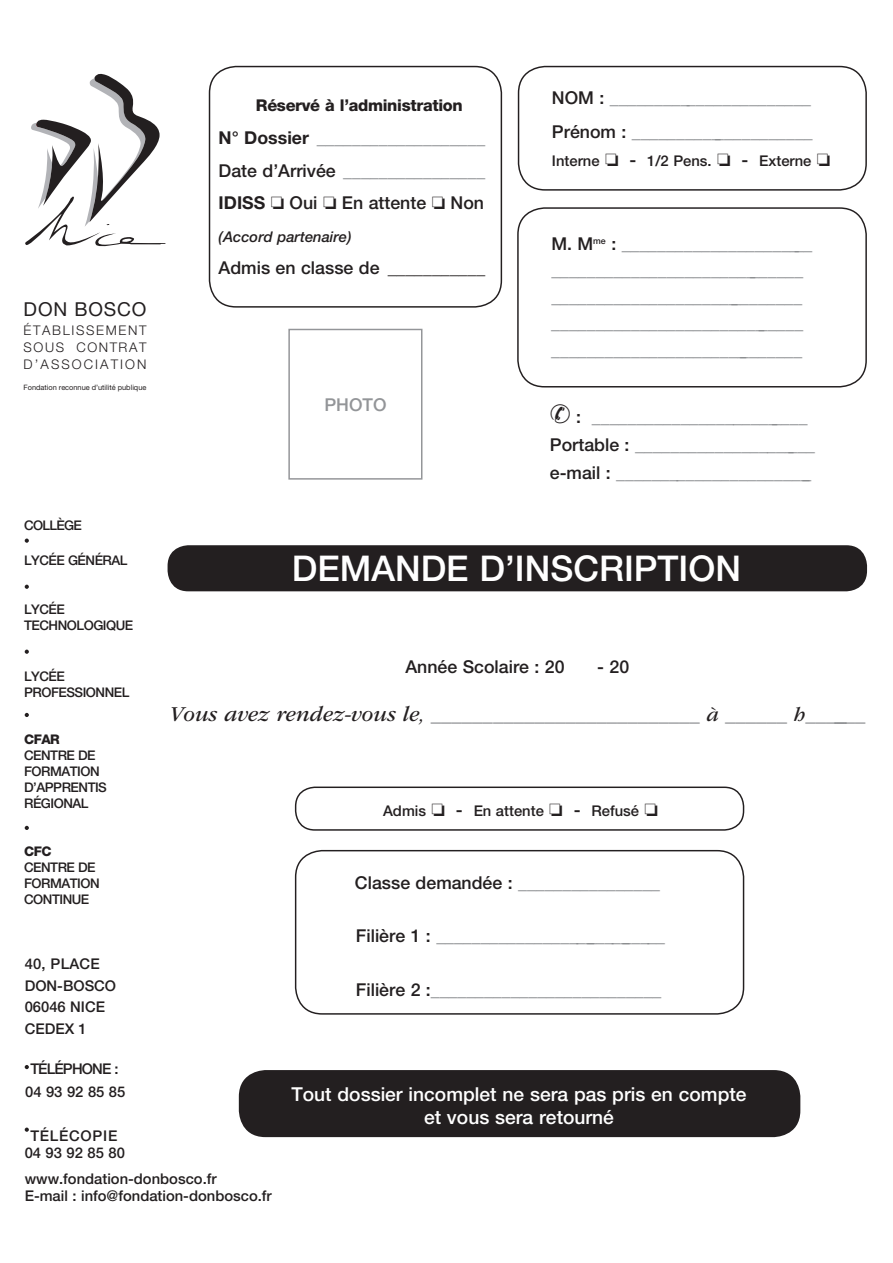
<style>
.page{position:relative;width:893px;height:1263px;background:#fff}
.page>*{position:absolute;margin:0;border:0;box-sizing:border-box;transform-origin:0 0}
.t1{font:500 35.55px "Helvetica Neue LT Std";color:#fff}
.t2{font:italic 20.7px "ITC Garamond Std";color:#808285}
.t3{font:500 19.2px/23.1px "Helvetica Neue LT Std";color:#fff;text-align:center}
.t4{font:19.2px "Helvetica Neue LT Std";letter-spacing:.045em;color:#231f20}
.t5{font:500 17.7px/26.5px "Helvetica Neue LT Std";color:#808285}
.t6{font:500 17.7px "Helvetica Neue LT Std";color:#231f20}
.t7{font:500 17.7px "Helvetica Neue LT Std";color:#939598}
.t8{font:800 16.2px "Helvetica Neue LT Std";letter-spacing:-.02em;color:#231f20}
.t9{font:500 14.85px/21.9px "Helvetica Neue LT Std";color:#231f20}
.t10{font:500 14.85px/23.7px "Helvetica Neue LT Std";letter-spacing:-.055em;color:#231f20;text-align:center}
.t11{font:500 14.85px/17.7px "Helvetica Neue LT Std";letter-spacing:.05em;color:#231f20;text-align:center}
.t12{font:italic 500 14.85px "Helvetica Neue LT Std";color:#231f20}
.t13{font:500 13.35px/15.9px "Helvetica Neue LT Std";letter-spacing:-.035em;color:#231f20}
.t14{font:300 13.35px/17px "Helvetica Neue LT Std";letter-spacing:.125em;color:#231f20;text-align:justify}
.t15{font:7.35px "Helvetica Neue LT Std";color:#231f20}
.s1{font-weight:700;color:#231f20}
.s2{color:#231f20}
.s3{font-size:17.7px}
.s4{font-weight:800}
.s5{font-size:22.2px;color:#231f20}
.s6{font-size:19.2px;color:#231f20}
</style>
<div class="page">
<svg style="left:25px;top:1065px;width:4px;height:4px"></svg>
<svg style="left:25px;top:1127px;width:4px;height:5px"></svg>
<svg style="left:25px;top:538px;width:4px;height:5px"></svg>
<svg style="left:25px;top:585px;width:4px;height:4px"></svg>
<svg style="left:25px;top:650px;width:4px;height:4px"></svg>
<svg style="left:25px;top:713px;width:4px;height:4px"></svg>
<div style="left:518px;top:66px;width:349px;height:125px;border:1px solid #231f20;border-radius:27px"></div>
<div style="left:517px;top:207px;width:350px;height:180px;border:1px solid #231f20;border-radius:27px"></div>
<div style="left:168px;top:545px;width:699px;height:46px;background:#231f20;border-radius:21px"></div>
<div style="left:239px;top:1070px;width:561px;height:67px;background:#231f20;border-radius:27px"></div>
<div style="left:288px;top:329px;width:134px;height:151px;border:1px solid #939598"></div>
<div style="left:295px;top:850px;width:449px;height:165px;border:1px solid #231f20;border-radius:27px"></div>
<div style="left:295px;top:786px;width:449px;height:45px;border:1px solid #231f20;border-radius:19px"></div>
<svg style="left:25px;top:826px;width:4px;height:4px"></svg>
<svg style="left:25px;top:74px;width:141px;height:172px"></svg>
<div style="left:209px;top:66px;width:293px;height:242px;border:1px solid #231f20;border-radius:27px"></div>
<p class="t4" style="left:24px;top:298px;width:124px">DON BOSCO</p>
<p class="t14" style="left:24px;top:322px;width:124px">ÉTABLISSEMENT SOUS CONTRAT D’ASSOCIATION</p>
<p class="t15" style="left:24px;top:383px;width:124px">Fondation reconnue d’utilité publique</p>
<p class="t8" style="left:256px;top:95px;width:208px">Réservé à l’administration</p>
<p class="t5" style="left:219px;top:121px;width:268px;line-height:32.5px;text-align:justify"><span class="s1">N° Dossier</span> ___________________ <span class="s2">Date d’Arrivée</span> ________________ <span class="s1">IDISS</span> <span class="s2">❏ Oui</span> <span class="s2">❏ En attente</span> <span class="s2">❏ Non</span></p>
<p class="t12" style="left:219px;top:228px;width:134px">(Accord partenaire)</p>
<p class="t6" style="left:219px;top:257px;width:268px">Admis en classe de ___________</p>
<p class="t7" style="left:324px;top:394px;width:64px">PHOTO</p>
<p class="t5" style="left:552px;top:80px;width:262px;line-height:34px"><span class="s2">NOM :</span> _______________________<br><span class="s2">Prénom :</span> _____________________</p>
<p class="t9" style="left:552px;top:149px;width:280px">Interne ❏ <span class="s3">-</span> 1/2 Pens. ❏ <span class="s3">-</span> Externe ❏</p>
<p class="t5" style="left:551px;top:230px;width:263px"><span class="s2">M. M</span><sup>me</sup> <span class="s2">:</span> ______________________ _____________________________ _____________________________ _____________________________ _____________________________</p>
<p class="t5" style="left:550px;top:402px;width:267px;line-height:28px"><span class="s2">✆ :</span> _________________________<br><span class="s2">Portable :</span> _____________________ <span class="s2">e-mail :</span> ______________________</p>
<p class="t13" style="left:24px;top:517px;width:59px">COLLÈGE</p>
<p class="t13" style="left:24px;top:552px;width:105px">LYCÉE GÉNÉRAL</p>
<p class="t13" style="left:24px;top:601px;width:111px">LYCÉE<br>TECHNOLOGIQUE</p>
<p class="t13" style="left:24px;top:668px;width:107px">LYCÉE<br>PROFESSIONNEL</p>
<p class="t13" style="left:24px;top:732px;width:84px"><span class="s4">CFAR<br></span>CENTRE DE<br>FORMATION<br>D’APPRENTIS<br>RÉGIONAL</p>
<p class="t13" style="left:24px;top:843px;width:77px"><span class="s4">CFC<br></span>CENTRE DE<br>FORMATION<br>CONTINUE</p>
<p class="t1" style="left:292px;top:547px;width:451px">DEMANDE D’INSCRIPTION</p>
<p class="t6" style="left:405px;top:656px;width:161px">Année Scolaire : 20</p>
<p class="t6" style="left:597px;top:656px;width:34px">- 20</p>
<p class="t2" style="left:169px;top:703px;width:698px"><span class="s5">Vous avez rendez-vous le</span><span class="s6">,</span> __________________________ <span class="s2">à</span> ______ <span class="s2">h</span>___ __</p>
<p class="t2" style="left:837px;top:703px;width:12px">_</p>
<p class="t9" style="left:383px;top:799px;width:276px">Admis ❏ <span class="s3">-</span> En attente ❏ <span class="s3">-</span> Refusé ❏</p>
<p class="t5" style="left:355px;top:869px;width:307px"><span class="s2">Classe demandée :</span> ________________</p>
<p class="t5" style="left:356px;top:923px;width:311px"><span class="s2">Filière 1 :</span> __________________________</p>
<p class="t5" style="left:356px;top:976px;width:307px"><span class="s2">Filière 2 :</span>__________________________</p>
<p class="t9" style="left:25px;top:952px;width:93px">40, PLACE<br>DON-BOSCO<br>06046 NICE<br>CEDEX 1</p>
<p class="t10" style="left:25px;top:1056px;width:102px">TÉLÉPHONE :<br>04 93 92 85 85</p>
<p class="t11" style="left:25px;top:1126px;width:102px">TÉLÉCOPIE<br>04 93 92 85 80</p>
<p class="t9" style="left:25px;top:1169px;width:249px;line-height:17.7px">www.fondation-donbosco.fr<br>E-mail : info@fondation-donbosco.fr</p>
<p class="t3" style="left:291px;top:1082px;width:457px">Tout dossier incomplet ne sera pas pris en compte et vous sera retourné</p>
</div>
